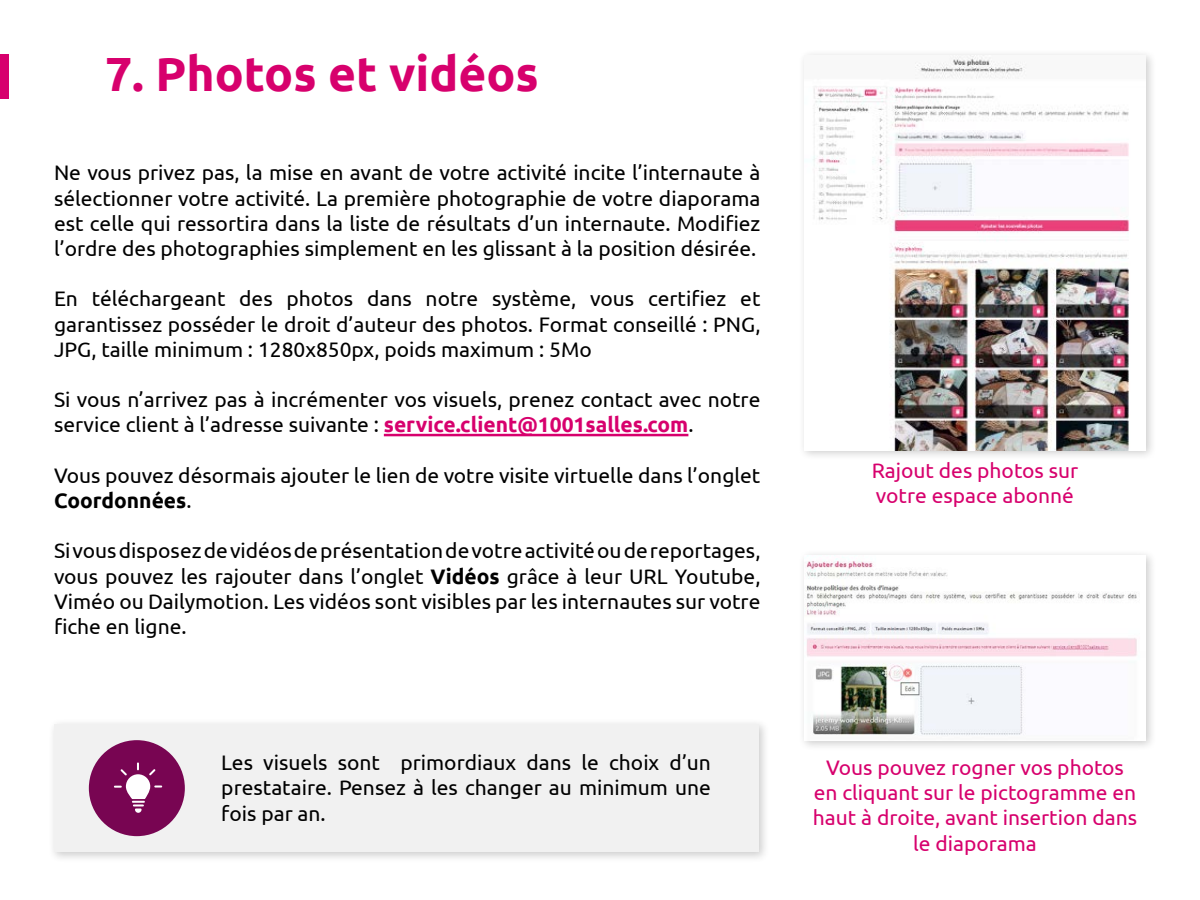
<style>
.page{position:relative;width:1200px;height:900px;background:#fff}
.page>*{position:absolute;margin:0;border:0;box-sizing:border-box;transform-origin:0 0}
.t1{font:700 48px "Ubuntu";color:#d7006d}
.t2{font:21px/25.2px "Ubuntu";color:#000;text-align:justify}
.t3{font:21px/25.2px "Ubuntu";color:#d7006d}
.s1{font-weight:700;color:#d7006d}
.s2{font-weight:700}
</style>
<div class="page">
<div style="left:0;top:54px;width:9px;height:45px;background:#d7006d"></div>
<hr style="left:384px;top:434px;width:304px;height:2px;background:#d7006d">
<div style="left:47px;top:718px;width:723px;height:145px;background:#000;opacity:.2"></div>
<div style="left:54px;top:725px;width:705px;height:127px;background:#f1f1f1"></div>
<div style="left:797px;top:49px;width:360px;height:412px;background:#000;opacity:.2"></div>
<img style="left:804px;top:55px;width:342px;height:395px">
<div style="left:89px;top:740px;width:96px;height:96px;background:#780552;border-radius:50%"></div>
<svg style="left:114px;top:762px;width:48px;height:51px"></svg>
<div style="left:797px;top:549px;width:360px;height:202px;background:#000;opacity:.2"></div>
<img style="left:804px;top:555px;width:342px;height:186px">
<h1 class="t1" style="left:105px;top:45px;width:435px">7. Photos et vidéos</h1>
<p class="t2" style="left:54px;top:160px;width:708px">Ne vous privez pas, la mise en avant de votre activité incite l’internaute à sélectionner votre activité. La première photographie de votre diaporama est celle qui ressortira dans la liste de résultats d’un internaute. Modifiez l’ordre des photographies simplement en les glissant à la position désirée.</p>
<p class="t2" style="left:54px;top:286px;width:708px">En téléchargeant des photos dans notre système, vous certifiez et garantissez posséder le droit d’auteur des photos. Format conseillé : PNG, JPG, taille minimum : 1280x850px, poids maximum : 5Mo</p>
<p class="t2" style="left:54px;top:387px;width:708px">Si vous n’arrivez pas à incrémenter vos visuels, prenez contact avec notre service client à l’adresse suivante : <span class="s1">service.client@1001salles.com</span>.</p>
<p class="t2" style="left:54px;top:462px;width:708px">Vous pouvez désormais ajouter le lien de votre visite virtuelle dans l’onglet<br><span class="s2">Coordonnées</span>.</p>
<p class="t2" style="left:54px;top:538px;width:708px">Si vous disposez de vidéos de présentation de votre activité ou de reportages, vous pouvez les rajouter dans l’onglet <span class="s2">Vidéos</span> grâce à leur URL Youtube, Viméo ou Dailymotion. Les vidéos sont visibles par les internautes sur votre fiche en ligne.</p>
<p class="t2" style="left:221px;top:750px;width:491px">Les visuels sont primordiaux dans le choix d’un prestataire. Pensez à les changer au minimum une fois par an.</p>
<p class="t3" style="left:872px;top:457px;width:208px">Rajout des photos sur votre espace abonné</p>
<p class="t3" style="left:813px;top:754px;width:326px;text-align:center">Vous pouvez rogner vos photos en cliquant sur le pictogramme en haut à droite, avant insertion dans le diaporama</p>
</div>
